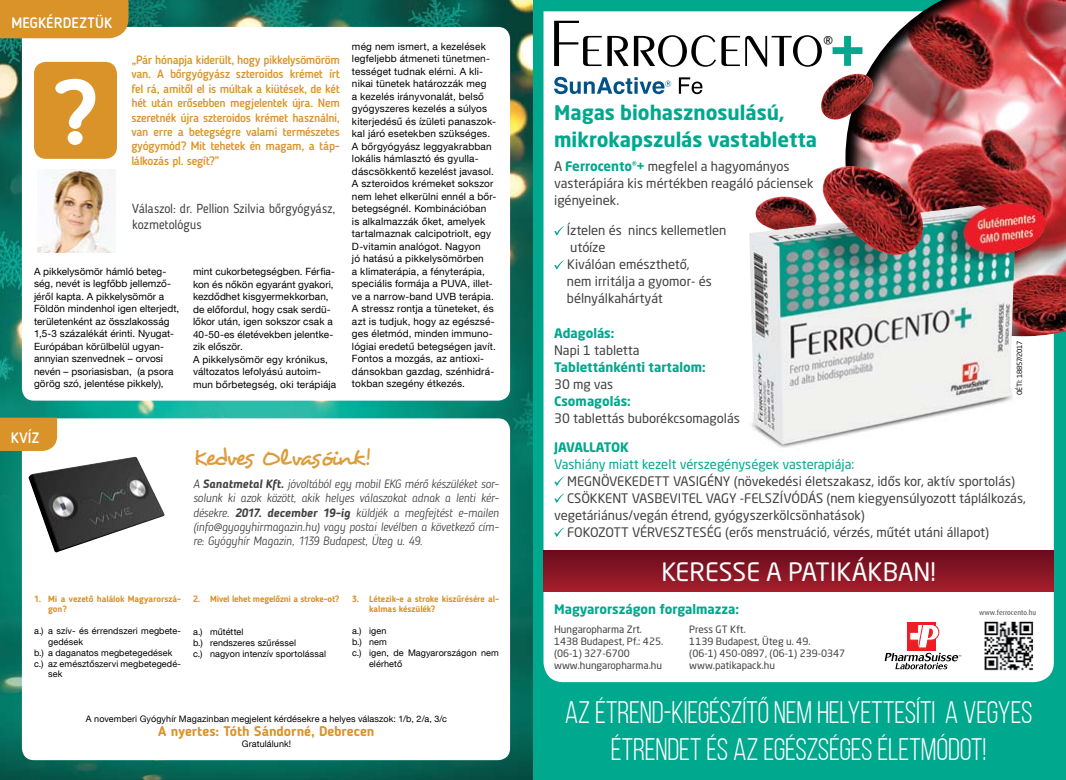
<style>
.page{position:relative;width:1066px;height:780px;background:#fff}
.page>*{position:absolute;margin:0;border:0;box-sizing:border-box;transform-origin:0 0}
.t1{font:700 90px "Blogger Sans";color:#fff}
.t2{font:31px/37.2px "Bebas Neue";letter-spacing:-.005em;color:#fff;text-align:center}
.t3{font:25px "Neo Sans Std";color:#fff}
.t4{font:24px "Desyrel";letter-spacing:-.085em;color:#dd9c3a}
.t5{font:700 20px/27px "Neo Sans Std";color:#00a88e}
.t6{font:16px "Neo Sans Std";color:#000}
.t7{font:500 15px "Blogger Sans";letter-spacing:.01em;color:#fff}
.t8{font:700 14px "Blogger Sans";color:#d99328}
.t9{font:13px/17px "Neo Sans Std";color:#414042}
.t10{font:700 13px "Neo Sans Std";color:#00a88e}
.t11{font:13px/15.6px "Blogger Sans";letter-spacing:-.005em;color:#414042}
.t12{font:13px "Neo Sans Std";color:#00a88e}
.t13{font:700 13px "Neo Sans Std";letter-spacing:-.02em;color:#00a88e}
.t14{font:500 12px/14.4px "Blogger Sans";letter-spacing:-.025em;color:#d99328;text-align:justify}
.t15{font:italic 300 12px/14.4px "Blogger Sans";letter-spacing:-.02em;color:#414042;text-align:justify}
.t16{font:10px/12.5px "Helvetica Neue LT Com";letter-spacing:.015em;color:#000}
.t17{font:10px/12px "Neo Sans Std";color:#414042}
.t18{font:9px/10.8px "Helvetica Neue LT Com";letter-spacing:.01em;color:#000}
.t19{font:700 9px/10px "Blogger Sans";letter-spacing:-.01em;color:#d99328}
.t20{font:7px "Dax";color:#414042}
.t21{font:7px "Neo Sans Std";letter-spacing:-.03em;color:#000}
.s1{font-weight:700}
.s2{font-weight:700;color:#00a88e}
</style>
<div class="page">
<img style="left:0;top:0;width:533px;height:780px">
<div style="left:533px;top:0;width:533px;height:780px;background:#00a88e"></div>
<div style="left:543px;top:11px;width:511px;height:671px;background:#fff"></div>
<img style="left:845px;top:0;width:221px;height:337px">
<svg style="left:554px;top:21px;width:268px;height:46px;background:#cecece"></svg>
<svg style="left:832px;top:36px;width:30px;height:30px"></svg>
<svg style="left:554px;top:77px;width:117px;height:17px;background:#99bacf"></svg>
<svg style="left:679px;top:77px;width:23px;height:17px"></svg>
<div style="left:907px;top:622px;width:29px;height:28px;background:#ed1d24"></div>
<svg style="left:885px;top:623px;width:76px;height:46px;background:#e1c3c4"></svg>
<img style="left:981px;top:617px;width:54px;height:55px">
<svg style="left:554px;top:226px;width:10px;height:9px"></svg>
<svg style="left:554px;top:260px;width:10px;height:9px"></svg>
<svg style="left:554px;top:476px;width:10px;height:10px"></svg>
<svg style="left:554px;top:493px;width:10px;height:10px"></svg>
<svg style="left:554px;top:527px;width:10px;height:10px"></svg>
<div style="left:543px;top:550px;width:511px;height:41px;background:linear-gradient(to bottom,#670b1c,#a51e2c)"></div>
<img style="left:755px;top:197px;width:61px;height:6px">
<img style="left:821px;top:74px;width:52px;height:45px">
<img style="left:736px;top:203px;width:310px;height:257px">
<img style="left:798px;top:219px;width:101px;height:57px">
<img style="left:823px;top:166px;width:100px;height:89px">
<div style="left:22px;top:418px;width:488px;height:342px;background:#fff;border-radius:12px"></div>
<div style="left:22px;top:27px;width:488px;height:373px;background:#fff;border-radius:12px"></div>
<div style="left:0;top:0;width:129px;height:38px;background:#d99328"></div>
<div style="left:34px;top:62px;width:83px;height:97px;background:#d99328;border-radius:12px"></div>
<div style="left:0;top:417px;width:57px;height:34px;background:#d99328"></div>
<img style="left:28px;top:456px;width:137px;height:96px">
<img style="left:38px;top:169px;width:78px;height:84px">
<h3 class="t7" style="left:11px;top:14px;width:101px">megkérdeztük</h3>
<h1 class="t1" style="left:53px;top:58px;width:47px">?</h1>
<p class="t14" style="left:131px;top:52px;width:210px">„Pár hónapja kiderült, hogy pikkelysömöröm van. A bőrgyógyász szteroidos krémet írt fel rá, amitől el is múltak a kiütések, de két hét után erősebben megjelentek újra. Nem szeretnék újra szteroidos krémet használni, van erre a betegségre valami természetes gyógymód? Mit tehetek én magam, a táp&shy;lálkozás pl. segít?”</p>
<h3 class="t11" style="left:132px;top:201px;width:205px">Válaszol: dr. Pellion Szilvia bőrgyógyász, kozmetológus</h3>
<p class="t16" style="left:34px;top:264px;width:147px">A pikkelysömör hámló beteg&shy;ség, nevét is legfőbb jellemző&shy;jéről kapta. A pikkelysömör a<br>Földön mindenhol igen elterjedt, területenként az összlakosság<br>1,5-3 százalékát érinti. Nyugat-<br>Európában körülbelül ugyan&shy;annyian szenvednek – orvosi nevén – psoriasisban, (a psora görög szó, jelentése pikkely),</p>
<p class="t16" style="left:193px;top:265px;width:145px">mint cukorbetegségben. Férfia&shy;kon és nőkön egyaránt gyakori, kezdődhet kisgyermekkorban, de előfordul, hogy csak serdü&shy;lőkor után, igen sokszor csak a<br>40-50-es életévekben jelentke&shy;zik először.<br>A pikkelysömör egy krónikus, változatos lefolyású autoim&shy;mun bőrbetegség, oki terápiája</p>
<p class="t16" style="left:352px;top:40px;width:146px">még nem ismert, a kezelések legfeljebb átmeneti tünetmen&shy;tességet tudnak elérni. A kli&shy;nikai tünetek határozzák meg<br>a kezelés irányvonalát, belső gyógyszeres kezelés a súlyos kiterjedésű és ízületi panaszok&shy;kal járó esetekben szükséges.<br>A bőrgyógyász leggyakrabban lokális hámlasztó és gyulla&shy;dáscsökkentő kezelést javasol.<br>A szteroidos krémeket sokszor nem lehet elkerülni ennél a bőr&shy;betegségnél. Kombinációban<br>is alkalmazzák őket, amelyek tartalmaznak calcipotriolt, egy<br>D-vitamin analógot. Nagyon<br>jó hatású a pikkelysömörben<br>a klimaterápia, a fényterápia, speciális formája a PUVA, illet&shy;ve a narrow-band UVB terápia.<br>A stressz rontja a tüneteket, és azt is tudjuk, hogy az egészsé&shy;ges életmód, minden immuno&shy;lógiai eredetű betegségen javít.<br>Fontos a mozgás, az antioxi&shy;dánsokban gazdag, szénhidrá&shy;tokban szegény étkezés.</p>
<h3 class="t7" style="left:11px;top:428px;width:30px">kvíz</h3>
<h3 class="t4" style="left:193px;top:442px;width:179px">Kedves Ol vasóink!</h3>
<p class="t15" style="left:193px;top:476px;width:307px">A <span class="s1">Sanatmetal Kft.</span> jóvoltából egy mobil EKG mérő készüléket sor&shy;solunk ki azok között, akik helyes válaszokat adnak a lenti kér&shy;désekre. <span class="s1">2017. december 19-ig</span> küldjék a megfejtést e-mailen (info@gyogyhirmagazin.hu) vagy postai levélben a következő cím&shy;re: Gyógyhír Magazin, 1139 Budapest, Üteg u. 49.</p>
<p class="t19" style="left:48px;top:594px;width:134px;text-indent:-14px">1. Mi a vezető halálok Magyarorszá&shy;gon?</p>
<p class="t18" style="left:34px;top:625px;width:148px">a.) a szív- és érrendszeri megbete-</p>
<p class="t18" style="left:48px;top:636px;width:36px">gedések</p>
<p class="t18" style="left:34px;top:647px;width:140px">b.) a daganatos megbetegedések</p>
<p class="t18" style="left:34px;top:657px;width:148px">c.) az emésztőszervi megbetegedé-</p>
<p class="t18" style="left:48px;top:668px;width:16px">sek</p>
<p class="t19" style="left:193px;top:594px;width:148px">2. Mivel lehet megelőzni a stroke-ot?</p>
<p class="t18" style="left:193px;top:626px;width:134px">a.) műtéttel<br>b.) rendszeres szűréssel<br>c.) nagyon intenzív sportolással</p>
<p class="t19" style="left:369px;top:594px;width:131px;text-indent:-17px">3. Létezik-e a stroke kiszűrésére al&shy;kalmas készülék?</p>
<p class="t18" style="left:352px;top:625px;width:36px">a.) igen</p>
<p class="t18" style="left:352px;top:636px;width:36px">b.) nem</p>
<p class="t18" style="left:352px;top:647px;width:148px">c.) igen, de Magyarországon nem</p>
<p class="t18" style="left:369px;top:657px;width:35px">elérhető</p>
<p class="t18" style="left:86px;top:713px;width:363px">A novemberi Gyógyhír Magazinban megjelent kérdésekre a helyes válaszok: 1/b, 2/a, 3/c</p>
<h3 class="t8" style="left:158px;top:722px;width:218px">A nyertes: Tóth Sándorné, Debrecen</h3>
<p class="t18" style="left:242px;top:738px;width:51px">Gratulálunk!</p>
<h3 class="t6" style="left:824px;top:33px;width:11px">®</h3>
<h3 class="t5" style="left:554px;top:99px;width:264px">Magas biohasznosulású, mikrokapszulás vastabletta</h3>
<h3 class="t9" style="left:554px;top:157px;width:261px">A <span class="s2">Ferrocento</span><sup>®</sup><span class="s2">+</span> megfelel a hagyományos vasterápiára kis mértékben reagáló páciensek igényeinek.</h3>
<h3 class="t9" style="left:567px;top:222px;width:161px">Íztelen és nincs kellemetlen utóíze<br>Kiválóan emészthető,<br>nem irritálja a gyomor- és bélnyálkahártyát</h3>
<h3 class="t10" style="left:554px;top:324px;width:62px">Adagolás:</h3>
<h3 class="t9" style="left:554px;top:341px;width:87px">Napi 1 tabletta</h3>
<h3 class="t10" style="left:554px;top:358px;width:153px">Tablettánkénti tartalom:</h3>
<h3 class="t9" style="left:554px;top:375px;width:61px">30 mg vas</h3>
<h3 class="t10" style="left:554px;top:392px;width:78px">Csomagolás:</h3>
<h3 class="t9" style="left:554px;top:409px;width:187px">30 tablettás buborékcsomagolás</h3>
<h3 class="t13" style="left:554px;top:438px;width:76px">JAVALLATOK</h3>
<h3 class="t12" style="left:554px;top:456px;width:302px">Vashiány miatt kezelt vérszegénységek vasterápiája:</h3>
<h3 class="t9" style="left:567px;top:472px;width:449px">MEGNÖVEKEDETT VASIGÉNY (növekedési életszakasz, idős kor, aktív sportolás)</h3>
<h3 class="t9" style="left:567px;top:489px;width:460px">CSÖKKENT VASBEVITEL VAGY -FELSZÍVÓDÁS (nem kiegyensúlyozott táplálkozás,</h3>
<h3 class="t9" style="left:554px;top:506px;width:312px">vegetáriánus/vegán étrend, gyógyszerkölcsönhatások)</h3>
<h3 class="t9" style="left:567px;top:523px;width:424px">FOKOZOTT VÉRVESZTESÉG (erős menstruáció, vérzés, műtét utáni állapot)</h3>
<p class="t21" style="left:1015px;top:395px;width:56px;rotate:-90deg">OÉTI: 18857/2017</p>
<h3 class="t3" style="left:661px;top:556px;width:276px">KERESSE A PATIKÁKBAN!</h3>
<h3 class="t10" style="left:554px;top:601px;width:186px">Magyarországon forgalmazza:</h3>
<p class="t17" style="left:554px;top:622px;width:111px">Hungaropharma Zrt.<br>1438 Budapest, Pf.: 425. (06-1) 327-6700 www.hungaropharma.hu</p>
<p class="t17" style="left:689px;top:622px;width:158px">Press GT Kft.<br>1139 Budapest, Üteg u. 49.<br>(06-1) 450-0897, (06-1) 239-0347 www.patikapack.hu</p>
<p class="t20" style="left:979px;top:609px;width:59px">www.ferrocento.hu</p>
<h2 class="t2" style="left:565px;top:693px;width:469px">AZ ÉTREND-KIEGÉSZÍTŐ NEM HELYETTESÍTI A VEGYES<br>ÉTRENDET ÉS AZ EGÉSZSÉGES ÉLETMÓDOT!</h2>
</div>
